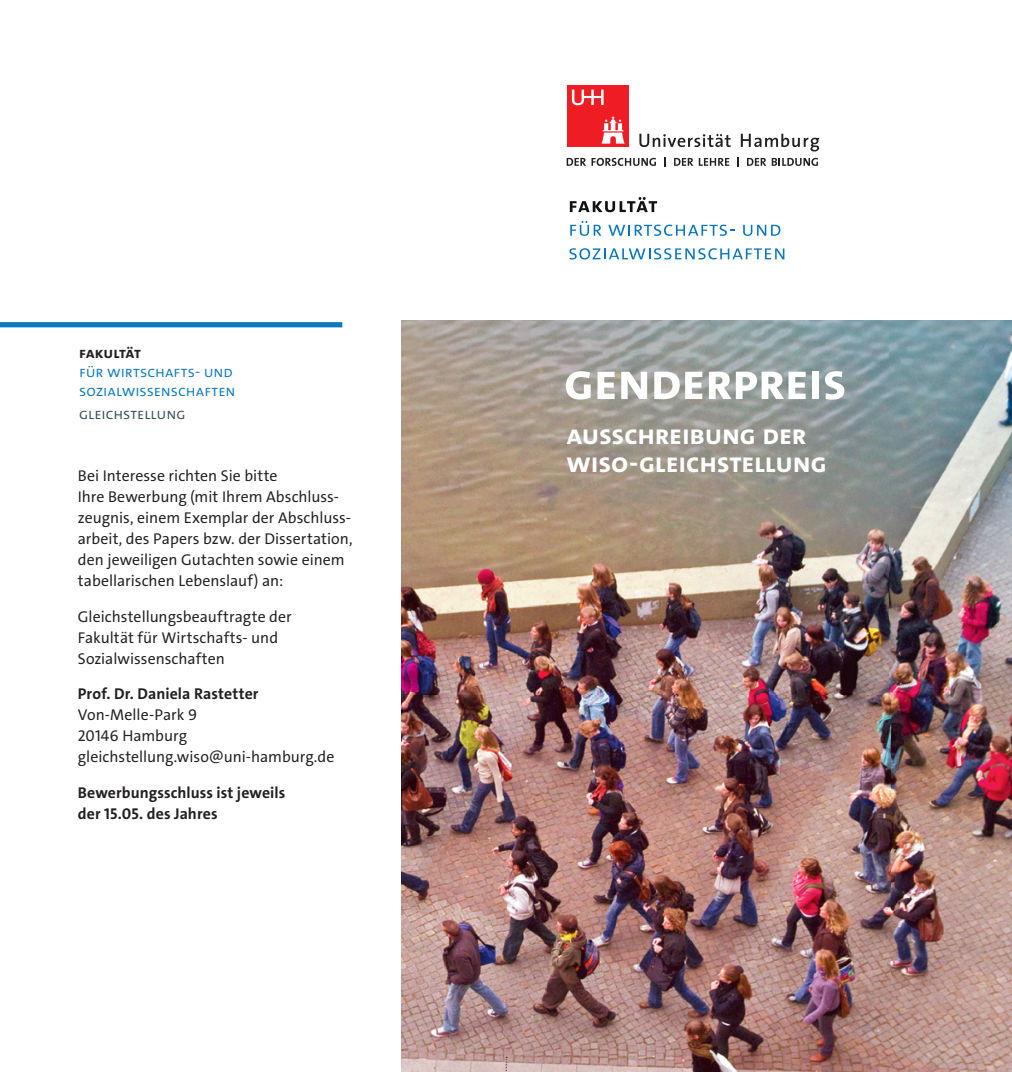
<style>
.page{position:relative;width:1012px;height:1072px;background:#fff}
.page>*{position:absolute;margin:0;border:0;box-sizing:border-box;transform-origin:0 0}
.t1{font:52.5px "The Sans UHH Bold Caps";letter-spacing:-.01em;color:#fff}
.t2{font:28px/28px "The Sans UHH Bold Caps";letter-spacing:-.005em;color:#fff}
.t3{font:15.75px/21px "The Sans UHH";letter-spacing:.005em;color:#231f20}
.t4{font:700 15.75px/21px "The Sans UHH";letter-spacing:.005em;color:#231f20}
.t5{font:15.75px/19.2px "The Sans UHH Semi Light Caps";color:#0a78ba}
.t6{font:15.75px "The Sans UHH Semi Light Caps";letter-spacing:-.005em;color:#334d56}
.t7{font:15.75px "The Sans UHH Bold Caps";letter-spacing:-.02em;color:#231f20}
</style>
<div class="page">
<img style="left:402px;top:320px;width:610px;height:751px">
<svg style="left:506px;top:1056px;width:1px;height:16px"></svg>
<div style="left:0;top:322px;width:342px;height:5px;background:#0a78ba"></div>
<svg style="left:639px;top:134px;width:92px;height:13px"></svg>
<svg style="left:741px;top:134px;width:78px;height:17px"></svg>
<div style="left:567px;top:85px;width:62px;height:62px;background:#ee1d23"></div>
<svg style="left:602px;top:116px;width:23px;height:28px"></svg>
<svg style="left:572px;top:90px;width:32px;height:15px"></svg>
<svg style="left:567px;top:158px;width:89px;height:8px"></svg>
<svg style="left:674px;top:158px;width:19px;height:8px"></svg>
<svg style="left:699px;top:158px;width:30px;height:8px"></svg>
<svg style="left:747px;top:158px;width:19px;height:8px"></svg>
<svg style="left:772px;top:158px;width:46px;height:8px"></svg>
<svg style="left:570px;top:197px;width:87px;height:15px"></svg>
<svg style="left:570px;top:221px;width:31px;height:15px"></svg>
<svg style="left:608px;top:225px;width:127px;height:11px"></svg>
<svg style="left:743px;top:225px;width:37px;height:11px"></svg>
<svg style="left:569px;top:248px;width:215px;height:11px"></svg>
<p class="t7" style="left:79px;top:342px;width:63px">Fakultät</p>
<p class="t5" style="left:79px;top:362px;width:158px">für wirtschafts- und sozialwissenschaften</p>
<p class="t6" style="left:79px;top:403px;width:108px">Gleichstellung</p>
<p class="t3" style="left:78px;top:465px;width:276px">Bei Interesse richten Sie bitte<br>Ihre Bewerbung (mit Ihrem Abschluss&shy;zeugnis, einem Exemplar der Abschluss&shy;arbeit, des Papers bzw. der Dissertation, den jeweiligen Gutachten sowie einem tabellarischen Lebenslauf) an:</p>
<p class="t3" style="left:78px;top:606px;width:215px">Gleichstellungsbeauftragte der<br>Fakultät für Wirtschafts- und<br>Sozialwissenschaften</p>
<p class="t4" style="left:78px;top:683px;width:182px">Prof. Dr. Daniela Rastetter</p>
<p class="t3" style="left:78px;top:704px;width:258px">Von-Melle-Park 9<br>20146 Hamburg gleichstellung.wiso@uni-hamburg.de</p>
<p class="t4" style="left:78px;top:782px;width:209px">Bewerbungsschluss ist jeweils der 15.05. des Jahres</p>
<h1 class="t1" style="left:564px;top:347px;width:284px">genderpreis</h1>
<h2 class="t2" style="left:567px;top:420px;width:262px">ausschreibung der wiso-gleichstellung</h2>
</div>
